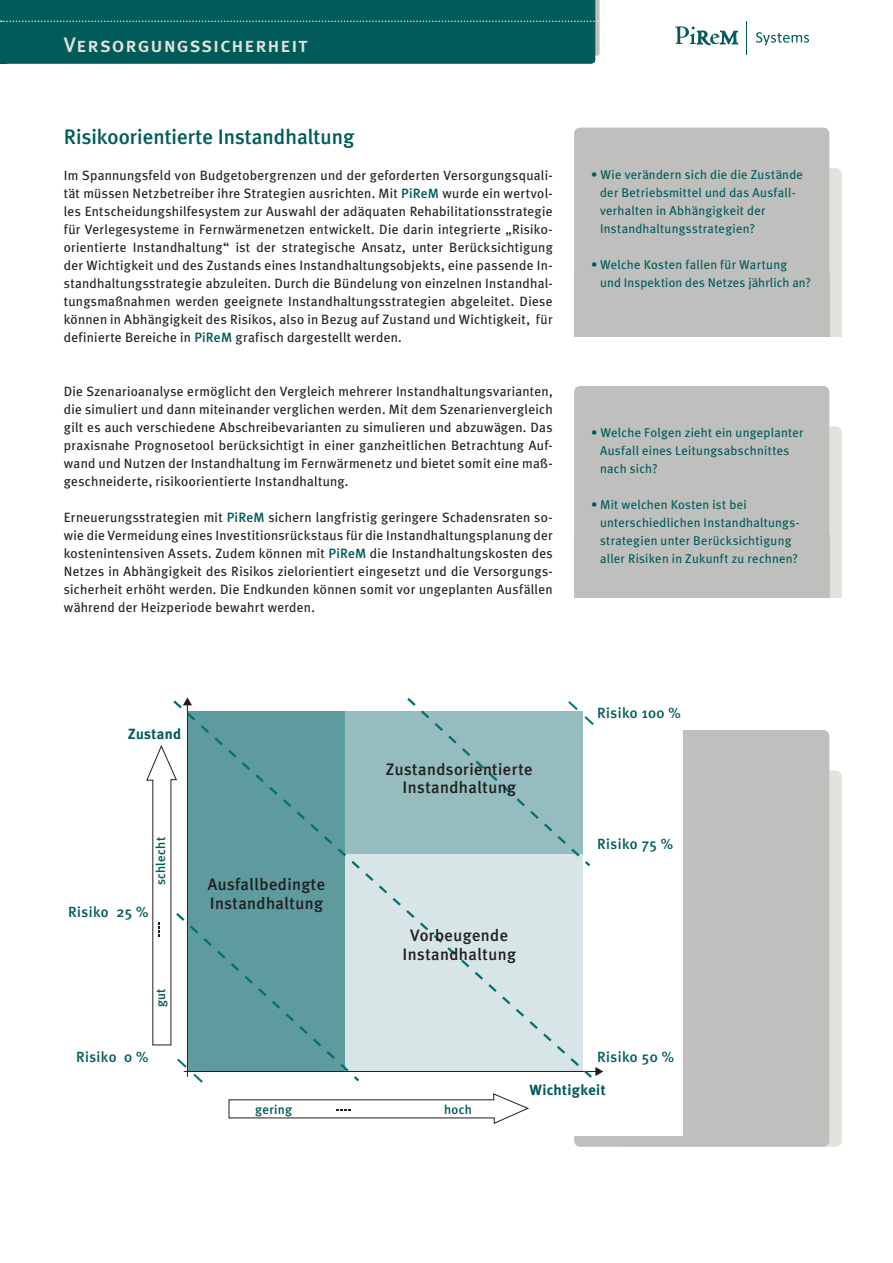
<style>
.page{position:relative;width:893px;height:1263px;background:#fff}
.page>*{position:absolute;margin:0;border:0;box-sizing:border-box;transform-origin:0 0}
.t1{font:500 21px "Meta Plus";color:#005b5a}
.t2{font:21px "Meta Plus Medium Caps";letter-spacing:.04em;color:#e3e2dd}
.t3{font:500 16.65px/18.5px "Meta Plus";letter-spacing:.025em;color:#231f20;text-align:center}
.t4{font:500 14.7px "Meta Plus";letter-spacing:.025em;color:#005b5a}
.t5{font:700 14.7px "Meta Plus";letter-spacing:.025em;color:#005b5a}
.t6{font:13.5px/18px "Meta Plus";letter-spacing:.02em;color:#231f20;text-align:justify}
.t7{font:500 12.9px "Meta Plus";letter-spacing:.025em;color:#005b5a}
.t8{font:12.75px/18px "Meta Plus";letter-spacing:.02em;color:#005b5a}
.s1{font-weight:500;color:#005b5a}
</style>
<div class="page">
<svg style="left:675px;top:26px;width:63px;height:19px"></svg>
<svg style="left:756px;top:32px;width:53px;height:13px"></svg>
<hr style="left:746px;top:21px;width:1px;height:34px;background:#005b5a">
<div style="left:618px;top:168px;width:224px;height:141px;background:#e3e2dd;border-radius:6px"></div>
<div style="left:618px;top:426px;width:224px;height:141px;background:#e3e2dd;border-radius:6px"></div>
<div style="left:574px;top:128px;width:255px;height:181px;background:#bfc0bd;border-radius:6px"></div>
<div style="left:574px;top:386px;width:255px;height:181px;background:#bfc0bd;border-radius:6px"></div>
<div style="left:618px;top:770px;width:224px;height:377px;background:#e3e2dd;border-radius:6px"></div>
<div style="left:574px;top:730px;width:255px;height:417px;background:#bfc0bd;border-radius:6px"></div>
<div style="left:598px;top:274px;width:244px;height:63px;background:#e3e2dd"></div>
<div style="left:574px;top:274px;width:255px;height:63px;background:#bfc0bd"></div>
<div style="left:598px;top:535px;width:244px;height:63px;background:#e3e2dd"></div>
<div style="left:574px;top:535px;width:255px;height:63px;background:#bfc0bd"></div>
<div style="left:0;top:0;width:600px;height:64px;background:#005b5a"></div>
<div style="left:64px;top:693px;width:618px;height:443px;background:#fff"></div>
<hr style="left:184px;top:1071px;width:413px;height:1px;background:#231f20">
<svg style="left:595px;top:1067px;width:8px;height:9px"></svg>
<svg style="left:173px;top:698px;width:421px;height:380px;background:#bcd4d5"></svg>
<svg style="left:228px;top:1093px;width:301px;height:31px"></svg>
<svg style="left:146px;top:744px;width:216px;height:339px"></svg>
<h1 class="t2" style="left:64px;top:32px;width:246px">Versorgungssicherheit</h1>
<h1 class="t1" style="left:64px;top:125px;width:292px">Risikoorientierte Instandhaltung</h1>
<p class="t6" style="left:64px;top:166px;width:490px">Im Spannungsfeld von Budgetobergrenzen und der geforderten Versorgungsquali&shy;tät müssen Netzbetreiber ihre Strategien ausrichten. Mit <span class="s1">PiReM</span> wurde ein wertvol&shy;les Entscheidungshilfesystem zur Auswahl der adäquaten Rehabilitationsstrategie für Verlegesysteme in Fernwärmenetzen entwickelt. Die darin integrierte „Risiko&shy;orientierte Instandhaltung“ ist der strategische Ansatz, unter Berücksichtigung der Wichtigkeit und des Zustands eines Instandhaltungsobjekts, eine passende In&shy;standhaltungsstrategie abzuleiten. Durch die Bündelung von einzelnen Instandhal&shy;tungsmaßnahmen werden geeignete Instandhaltungsstrategien abgeleitet. Diese können in Abhängigkeit des Risikos, also in Bezug auf Zustand und Wichtigkeit, für definierte Bereiche in <span class="s1">PiReM</span> grafisch dargestellt werden.</p>
<p class="t6" style="left:64px;top:382px;width:490px">Die Szenarioanalyse ermöglicht den Vergleich mehrerer Instandhaltungsvarianten, die simuliert und dann miteinander verglichen werden. Mit dem Szenarienvergleich gilt es auch verschiedene Abschreibevarianten zu simulieren und abzuwägen. Das praxisnahe Prognosetool berücksichtigt in einer ganzheitlichen Betrachtung Auf&shy;wand und Nutzen der Instandhaltung im Fernwärmenetz und bietet somit eine maß&shy;geschneiderte, risikoorientierte Instandhaltung.</p>
<p class="t6" style="left:64px;top:508px;width:490px">Erneuerungsstrategien mit <span class="s1">PiReM</span> sichern langfristig geringere Schadensraten so&shy;wie die Vermeidung eines Investitionsrückstaus für die Instandhaltungsplanung der kostenintensiven Assets. Zudem können mit <span class="s1">PiReM</span> die Instandhaltungskosten des Netzes in Abhängigkeit des Risikos zielorientiert eingesetzt und die Versorgungs&shy;sicherheit erhöht werden. Die Endkunden können somit vor ungeplanten Ausfällen während der Heizperiode bewahrt werden.</p>
<p class="t5" style="left:128px;top:725px;width:55px">Zustand</p>
<p class="t7" style="left:153px;top:885px;width:50px;rotate:-90deg">schlecht</p>
<p class="t4" style="left:68px;top:903px;width:82px">Risiko 25 %</p>
<p class="t7" style="left:153px;top:1007px;width:20px;rotate:-90deg">gut</p>
<p class="t3" style="left:208px;top:875px;width:119px;text-align:left">Ausfallbedingte<br>Instandhaltung</p>
<p class="t3" style="left:386px;top:760px;width:148px">Zustandsorientierte<br>Instandhaltung</p>
<p class="t3" style="left:403px;top:926px;width:115px">Vorbeugende<br>Instandhaltung</p>
<p class="t8" style="left:600px;top:165px;width:204px;text-indent:-9px">• Wie verändern sich die die Zustände der Betriebsmittel und das Ausfall&shy;verhalten in Abhängigkeit der Instandhaltungsstrategien?</p>
<p class="t8" style="left:600px;top:255px;width:212px;text-indent:-9px">• Welche Kosten fallen für Wartung und Inspektion des Netzes jährlich an?</p>
<p class="t8" style="left:600px;top:423px;width:205px;text-indent:-9px">• Welche Folgen zieht ein ungeplanter<br>Ausfall eines Leitungsabschnittes nach sich?</p>
<p class="t8" style="left:600px;top:495px;width:201px;text-indent:-9px">• Mit welchen Kosten ist bei unterschiedlichen Instandhaltungs&shy;strategien unter Berücksichtigung aller Risiken in Zukunft zu rechnen?</p>
<p class="t4" style="left:597px;top:704px;width:85px">Risiko 100 %</p>
<p class="t4" style="left:597px;top:836px;width:78px">Risiko 75 %</p>
<p class="t4" style="left:76px;top:1049px;width:74px">Risiko 0 %</p>
<p class="t4" style="left:597px;top:1049px;width:78px">Risiko 50 %</p>
<p class="t7" style="left:255px;top:1102px;width:38px">gering</p>
<p class="t7" style="left:444px;top:1102px;width:29px">hoch</p>
<p class="t5" style="left:530px;top:1081px;width:78px">Wichtigkeit</p>
</div>
